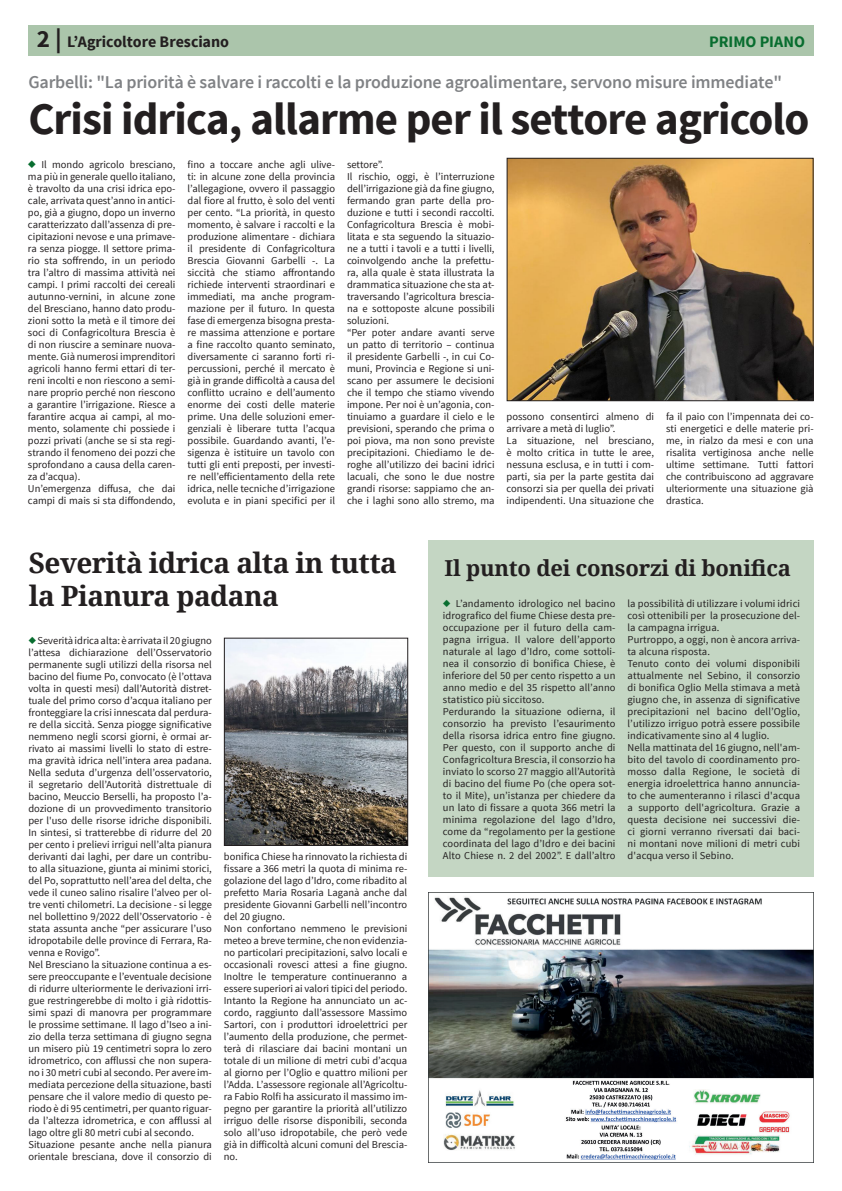
<style>
.page{position:relative;width:842px;height:1191px;background:#fff}
.page>*{position:absolute;margin:0;border:0;box-sizing:border-box;transform-origin:0 0}
.TITOLI_articoli_BIG{font:700 45px "Source Sans Pro";letter-spacing:-.02em;color:#231f20}
.TITOLI_articoli_MEDI{font:700 28px/33.6px "Noto Serif";letter-spacing:-.02em;color:#231f20}
.TITOLI_articoli_MEDI-2{font:700 22px "Noto Serif";letter-spacing:-.01em;color:#231f20}
.Sommario{font:600 18px "Source Sans Pro";letter-spacing:-.01em;color:#808285}
.t1{font:700 16px "Source Sans Pro";letter-spacing:-.005em;color:#231f20}
.t2{font:700 16px "Source Sans Pro";letter-spacing:-.005em;color:#086d2f}
.Testo_lungo{font:10.5px/12px "Source Sans Pro";color:#231f20;text-align:justify}
.Testi_BOX{font:10.5px/12px "Source Sans Pro";color:#231f20;text-align:justify}
.s1{font-size:25px}
.s2{color:#086d2f}
</style>
<div class="page">
<div style="left:28px;top:26px;width:786px;height:30px;background:#abc5ab"></div>
<img style="left:509px;top:160px;width:303px;height:239px">
<div style="left:507px;top:158px;width:307px;height:243px;border:1px solid #231f20"></div>
<img style="left:226px;top:639px;width:180px;height:205px">
<div style="left:224px;top:637px;width:184px;height:209px;border:1px solid #231f20"></div>
<div style="left:428px;top:540px;width:386px;height:336px;background:#c4d6c3"></div>
<img style="left:428px;top:892px;width:385px;height:270px">
<p class="t1" style="left:37px;top:32px;width:194px"><span class="s1">2 |</span> L’Agricoltore Bresciano</p>
<p class="t2" style="left:709px;top:32px;width:97px">PRIMO PIANO</p>
<p class="Sommario" style="left:28px;top:70px;width:755px">Garbelli: "La priorità è salvare i raccolti e la produzione agroalimentare, servono misure immediate"</p>
<p class="TITOLI_articoli_BIG" style="left:28px;top:90px;width:783px">Crisi idrica, allarme per il settore agricolo</p>
<p class="Testo_lungo" style="left:28px;top:159px;width:149px"><span class="s2">◆</span> Il mondo agricolo bresciano, ma più in generale quello italiano, è travolto da una crisi idrica epo&shy;cale, arrivata quest’anno in antici&shy;po, già a giugno, dopo un inverno caratterizzato dall’assenza di pre&shy;cipitazioni nevose e una primave&shy;ra senza piogge. Il settore prima&shy;rio sta soffrendo, in un periodo tra l’altro di massima attività nei campi. I primi raccolti dei cereali autunno-vernini, in alcune zone del Bresciano, hanno dato produ&shy;zioni sotto la metà e il timore dei soci di Confagricoltura Brescia è di non riuscire a seminare nuova&shy;mente. Già numerosi imprenditori agricoli hanno fermi ettari di ter&shy;reni incolti e non riescono a semi&shy;nare proprio perché non riescono a garantire l’irrigazione. Riesce a farantire acqua ai campi, al mo&shy;mento, solamente chi possiede i pozzi privati (anche se si sta regi&shy;strando il fenomeno dei pozzi che sprofondano a causa della caren&shy;za d’acqua).</p>
<p class="Testo_lungo" style="left:28px;top:483px;width:149px">Un’emergenza diffusa, che dai campi di mais si sta diffondendo,</p>
<p class="Testo_lungo" style="left:188px;top:159px;width:149px">fino a toccare anche agli ulive&shy;ti: in alcune zone della provincia l’allegagione, ovvero il passaggio dal fiore al frutto, è solo del venti per cento. “La priorità, in questo momento, è salvare i raccolti e la produzione alimentare - dichiara il presidente di Confagricoltura Brescia Giovanni Garbelli -. La siccità che stiamo affrontando richiede interventi straordinari e immediati, ma anche program&shy;mazione per il futuro. In questa fase di emergenza bisogna presta&shy;re massima attenzione e portare a fine raccolto quanto seminato, diversamente ci saranno forti ri&shy;percussioni, perché il mercato è già in grande difficoltà a causa del conflitto ucraino e dell’aumento enorme dei costi delle materie prime. Una delle soluzioni emer&shy;genziali è liberare tutta l’acqua possibile. Guardando avanti, l’e&shy;sigenza è istituire un tavolo con tutti gli enti preposti, per investi&shy;re nell’efficientamento della rete idrica, nelle tecniche d’irrigazione evoluta e in piani specifici per il</p>
<p class="Testo_lungo" style="left:347px;top:159px;width:38px">settore”.</p>
<p class="Testo_lungo" style="left:347px;top:171px;width:149px">Il rischio, oggi, è l’interruzione dell’irrigazione già da fine giugno, fermando gran parte della pro&shy;duzione e tutti i secondi raccolti.<br>Confagricoltura Brescia è mobi&shy;litata e sta seguendo la situazio&shy;ne a tutti i tavoli e a tutti i livelli, coinvolgendo anche la prefettu&shy;ra, alla quale è stata illustrata la drammatica situazione che sta at&shy;traversando l’agricoltura brescia&shy;na e sottoposte alcune possibili soluzioni.</p>
<p class="Testo_lungo" style="left:347px;top:327px;width:149px">“Per poter andare avanti serve un patto di territorio – continua il presidente Garbelli -, in cui Co&shy;muni, Provincia e Regione si uni&shy;scano per assumere le decisioni che il tempo che stiamo vivendo impone. Per noi è un’agonia, con&shy;tinuiamo a guardare il cielo e le previsioni, sperando che prima o poi piova, ma non sono previste precipitazioni. Chiediamo le de&shy;roghe all’utilizzo dei bacini idrici lacuali, che sono le due nostre grandi risorse: sappiamo che an&shy;che i laghi sono allo stremo, ma</p>
<p class="Testo_lungo" style="left:507px;top:411px;width:149px">possono consentirci almeno di arrivare a metà di luglio”.</p>
<p class="Testo_lungo" style="left:507px;top:435px;width:149px">La situazione, nel bresciano, è molto critica in tutte le aree, nessuna esclusa, e in tutti i com&shy;parti, sia per la parte gestita dai consorzi sia per quella dei privati indipendenti. Una situazione che</p>
<p class="Testo_lungo" style="left:666px;top:411px;width:149px">fa il paio con l’impennata dei co&shy;sti energetici e delle materie pri&shy;me, in rialzo da mesi e con una risalita vertiginosa anche nelle ultime settimane. Tutti fattori che contribuiscono ad aggravare ulteriormente una situazione già drastica.</p>
<p class="TITOLI_articoli_MEDI" style="left:29px;top:545px;width:370px">Severità idrica alta in tutta la Pianura padana</p>
<p class="Testi_BOX" style="left:28px;top:635px;width:185px"><span class="s2">◆</span>Severità idrica alta: è arrivata il 20 giugno l’attesa dichiarazione dell’Osservatorio permanente sugli utilizzi della risorsa nel bacino del fiume Po, convocato (è l’ottava volta in questi mesi) dall’Autorità distret&shy;tuale del primo corso d’acqua italiano per fronteggiare la crisi innescata dal perdura&shy;re della siccità. Senza piogge significative nemmeno negli scorsi giorni, è ormai ar&shy;rivato ai massimi livelli lo stato di estre&shy;ma gravità idrica nell’intera area padana.<br>Nella seduta d’urgenza dell’osservatorio, il segretario dell’Autorità distrettuale di bacino, Meuccio Berselli, ha proposto l’a&shy;dozione di un provvedimento transitorio per l'uso delle risorse idriche disponibili.<br>In sintesi, si tratterebbe di ridurre del 20 per cento i prelievi irrigui nell’alta pianura derivanti dai laghi, per dare un contribu&shy;to alla situazione, giunta ai minimi storici, del Po, soprattutto nell’area del delta, che vede il cuneo salino risalire l’alveo per ol&shy;tre venti chilometri. La decisione - si legge nel bollettino 9/2022 dell’Osservatorio - è stata assunta anche “per assicurare l’uso idropotabile delle province di Ferrara, Ra&shy;venna e Rovigo”.</p>
<p class="Testi_BOX" style="left:28px;top:959px;width:185px">Nel Bresciano la situazione continua a es&shy;sere preoccupante e l’eventuale decisione di ridurre ulteriormente le derivazioni irri&shy;gue restringerebbe di molto i già ridottis&shy;simi spazi di manovra per programmare le prossime settimane. Il lago d’Iseo a ini&shy;zio della terza settimana di giugno segna un misero più 19 centimetri sopra lo zero idrometrico, con afflussi che non supera&shy;no i 30 metri cubi al secondo. Per avere im&shy;mediata percezione della situazione, basti pensare che il valore medio di questo pe&shy;riodo è di 95 centimetri, per quanto riguar&shy;da l’altezza idrometrica, e con afflussi al lago oltre gli 80 metri cubi al secondo.</p>
<p class="Testi_BOX" style="left:28px;top:1139px;width:185px">Situazione pesante anche nella pianura orientale bresciana, dove il consorzio di</p>
<p class="Testi_BOX" style="left:224px;top:850px;width:185px">bonifica Chiese ha rinnovato la richiesta di fissare a 366 metri la quota di minima re&shy;golazione del lago d’Idro, come ribadito al prefetto Maria Rosaria Laganà anche dal presidente Giovanni Garbelli nell’incontro del 20 giugno.</p>
<p class="Testi_BOX" style="left:224px;top:922px;width:185px">Non confortano nemmeno le previsioni meteo a breve termine, che non evidenzia&shy;no particolari precipitazioni, salvo locali e occasionali rovesci attesi a fine giugno.<br>Inoltre le temperature continueranno a essere superiori ai valori tipici del periodo.</p>
<p class="Testi_BOX" style="left:224px;top:994px;width:185px">Intanto la Regione ha annunciato un ac&shy;cordo, raggiunto dall’assessore Massimo Sartori, con i produttori idroelettrici per l’aumento della produzione, che permet&shy;terà di rilasciare dai bacini montani un totale di un milione di metri cubi d’acqua al giorno per l’Oglio e quattro milioni per l’Adda. L’assessore regionale all’Agricoltu&shy;ra Fabio Rolfi ha assicurato il massimo im&shy;pegno per garantire la priorità all’utilizzo irriguo delle risorse disponibili, seconda solo all’uso idropotabile, che però vede già in difficoltà alcuni comuni del Brescia&shy;no.</p>
<p class="TITOLI_articoli_MEDI-2" style="left:444px;top:552px;width:348px">Il punto dei consorzi di bonifica</p>
<p class="Testo_lungo" style="left:443px;top:597px;width:174px"><span class="s2">◆</span> L’andamento idrologico nel bacino idrografico del fiume Chiese desta pre&shy;occupazione per il futuro della cam&shy;pagna irrigua. Il valore dell’apporto naturale al lago d’Idro, come sottoli&shy;nea il consorzio di bonifica Chiese, è inferiore del 50 per cento rispetto a un anno medio e del 35 rispetto all’anno statistico più siccitoso.</p>
<p class="Testo_lungo" style="left:443px;top:705px;width:174px">Perdurando la situazione odierna, il consorzio ha previsto l’esaurimento della risorsa idrica entro fine giugno.<br>Per questo, con il supporto anche di Confagricoltura Brescia, il consorzio ha inviato lo scorso 27 maggio all’Autorità di bacino del fiume Po (che opera sot&shy;to il Mite), un’istanza per chiedere da un lato di fissare a quota 366 metri la minima regolazione del lago d’Idro, come da “regolamento per la gestione coordinata del lago d’Idro e dei bacini Alto Chiese n. 2 del 2002”. E dall’altro</p>
<p class="Testo_lungo" style="left:627px;top:597px;width:174px">la possibilità di utilizzare i volumi idrici così ottenibili per la prosecuzione del&shy;la campagna irrigua.</p>
<p class="Testo_lungo" style="left:627px;top:633px;width:174px">Purtroppo, a oggi, non è ancora arriva&shy;ta alcuna risposta.</p>
<p class="Testo_lungo" style="left:627px;top:657px;width:174px">Tenuto conto dei volumi disponibili attualmente nel Sebino, il consorzio di bonifica Oglio Mella stimava a metà giugno che, in assenza di significative precipitazioni nel bacino dell’Oglio, l’utilizzo irriguo potrà essere possibile indicativamente sino al 4 luglio.</p>
<p class="Testo_lungo" style="left:627px;top:741px;width:174px">Nella mattinata del 16 giugno, nell'am&shy;bito del tavolo di coordinamento pro&shy;mosso dalla Regione, le società di energia idroelettrica hanno annuncia&shy;to che aumenteranno i rilasci d'acqua a supporto dell'agricoltura. Grazie a questa decisione nei successivi die&shy;ci giorni verranno riversati dai baci&shy;ni montani nove milioni di metri cubi d'acqua verso il Sebino.</p>
</div>
